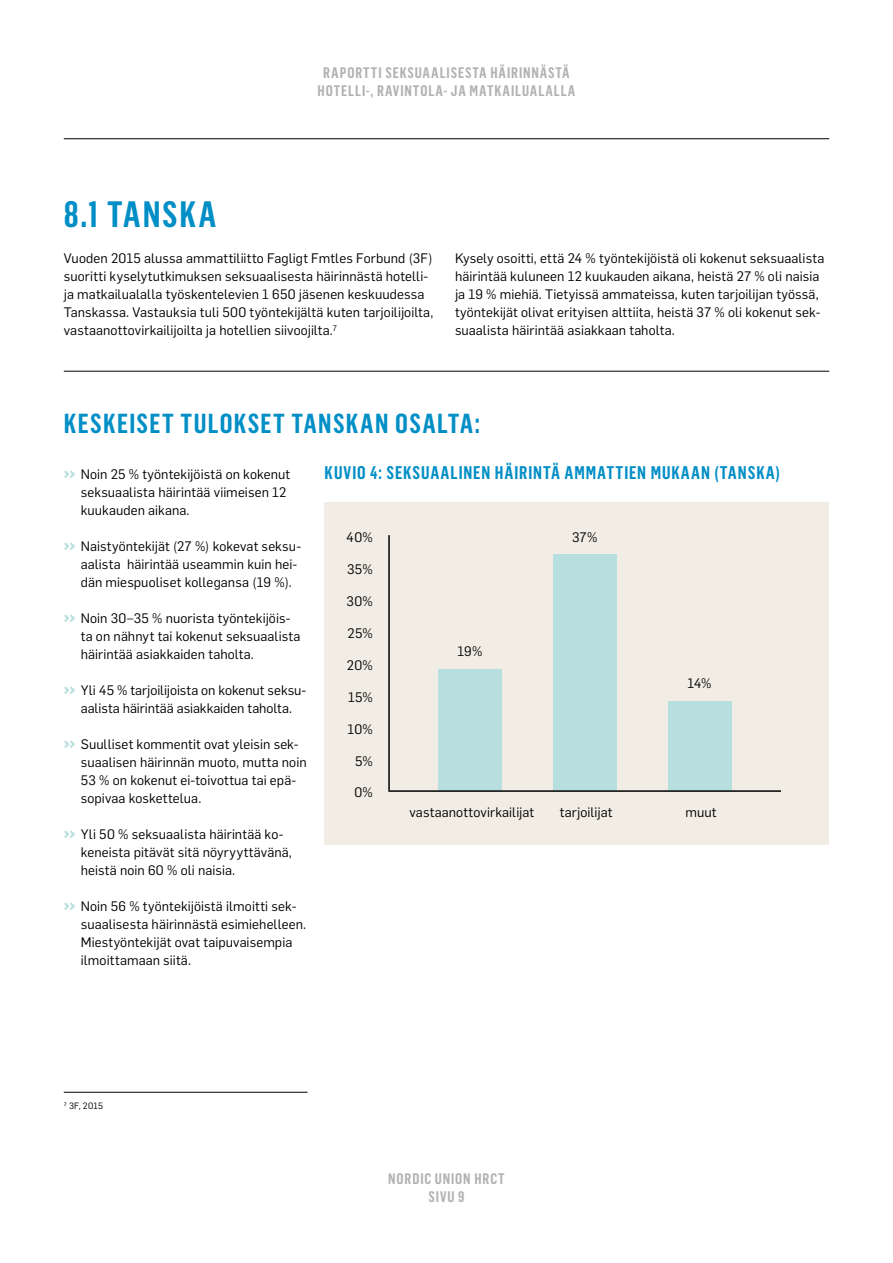
<style>
.page{position:relative;width:893px;height:1263px;background:#fff}
.page>*{position:absolute;margin:0;border:0;box-sizing:border-box;transform-origin:0 0}
.t1{font:600 36px "Flama Condensed";letter-spacing:.05em;color:#008ec6}
.t2{font:600 27px "Flama Condensed";letter-spacing:.05em;color:#008ec6}
.t3{font:600 18px "Flama Condensed";letter-spacing:.05em;color:#008ec6}
.t4{font:600 15px/18px "Flama Condensed";letter-spacing:.06em;color:#b3b2b2;text-align:center}
.t5{font:13.5px/18px "Flama";letter-spacing:.005em;color:#000}
.t6{font:9px "Flama";color:#000}
.s1{font-weight:700;font-size:18px;color:#b7dfe0}
</style>
<div class="page">
<hr style="left:64px;top:138px;width:765px;height:1px;background:#000">
<hr style="left:64px;top:371px;width:765px;height:1px;background:#000">
<hr style="left:64px;top:1092px;width:244px;height:1px;background:#000">
<div style="left:325px;top:502px;width:504px;height:342px;background:#f1ede4"></div>
<div style="left:668px;top:701px;width:63px;height:89px;background:#b7dfe0"></div>
<div style="left:553px;top:554px;width:64px;height:236px;background:#b7dfe0"></div>
<div style="left:438px;top:669px;width:64px;height:121px;background:#b7dfe0"></div>
<hr style="left:388px;top:535px;width:2px;height:255px;background:#000">
<hr style="left:388px;top:790px;width:393px;height:2px;background:#000">
<h1 class="t1" style="left:64px;top:192px;width:154px">8.1 TANSKA</h1>
<p class="t4" style="left:318px;top:63px;width:259px">RAPORTTI SEKSUAALISESTA HÄIRINNÄSTÄ<br>HOTELLI-, RAVINTOLA- JA MATKAILUALALLA</p>
<p class="t5" style="left:64px;top:249px;width:371px">Vuoden 2015 alussa ammattiliitto Fagligt Fmtles Forbund (3F) suoritti kyselytutkimuksen seksuaalisesta häirinnästä hotelli&shy;ja matkailualalla työskentelevien 1 650 jäsenen keskuudessa Tanskassa. Vastauksia tuli 500 työntekijältä kuten tarjoilijoilta, vastaanottovirkailijoilta ja hotellien siivoojilta.<sup>7</sup></p>
<p class="t5" style="left:455px;top:249px;width:371px">Kysely osoitti, että 24 % työntekijöistä oli kokenut seksuaalista häirintää kuluneen 12 kuukauden aikana, heistä 27 % oli naisia ja 19 % miehiä. Tietyissä ammateissa, kuten tarjoilijan työssä, työntekijät olivat erityisen alttiita, heistä 37 % oli kokenut sek&shy;suaalista häirintää asiakkaan taholta.</p>
<h2 class="t2" style="left:64px;top:406px;width:418px">KESKEISET TULOKSET TANSKAN OSALTA:</h2>
<p class="t5" style="left:81px;top:465px;width:211px;text-indent:-17px"><span class="s1">››</span> Noin 25 % työntekijöistä on kokenut seksuaalista häirintää viimeisen 12 kuukauden aikana.</p>
<p class="t5" style="left:81px;top:537px;width:222px;text-indent:-17px"><span class="s1">››</span> Naistyöntekijät (27 %) kokevat seksu&shy;aalista häirintää useammin kuin hei&shy;dän miespuoliset kollegansa (19 %).</p>
<p class="t5" style="left:81px;top:609px;width:221px;text-indent:-17px"><span class="s1">››</span> Noin 30–35 % nuorista työntekijöis&shy;ta on nähnyt tai kokenut seksuaalista häirintää asiakkaiden taholta.</p>
<p class="t5" style="left:64px;top:681px;width:244px;text-align:center"><span class="s1">››</span> Yli 45 % tarjoilijoista on kokenut seksu&shy;aalista häirintää asiakkaiden taholta.</p>
<p class="t5" style="left:81px;top:735px;width:227px;text-indent:-17px"><span class="s1">››</span> Suulliset kommentit ovat yleisin sek&shy;suaalisen häirinnän muoto, mutta noin 53 % on kokenut ei-toivottua tai epä&shy;sopivaa koskettelua.</p>
<p class="t5" style="left:81px;top:825px;width:213px;text-indent:-17px"><span class="s1">››</span> Yli 50 % seksuaalista häirintää ko&shy;keneista pitävät sitä nöyryyttävänä, heistä noin 60 % oli naisia.</p>
<p class="t5" style="left:81px;top:897px;width:227px;text-indent:-17px"><span class="s1">››</span> Noin 56 % työntekijöistä ilmoitti sek&shy;suaalisesta häirinnästä esimiehelleen.<br>Miestyöntekijät ovat taipuvaisempia ilmoittamaan siitä.</p>
<h3 class="t3" style="left:325px;top:462px;width:457px">KUVIO 4: SEKSUAALINEN HÄIRINTÄ AMMATTIEN MUKAAN (TANSKA)</h3>
<p class="t5" style="left:346px;top:527px;width:28px">40%</p>
<p class="t5" style="left:347px;top:559px;width:27px">35%</p>
<p class="t5" style="left:347px;top:591px;width:28px">30%</p>
<p class="t5" style="left:348px;top:623px;width:27px">25%</p>
<p class="t5" style="left:347px;top:655px;width:27px">20%</p>
<p class="t5" style="left:348px;top:687px;width:26px">15%</p>
<p class="t5" style="left:347px;top:719px;width:27px">10%</p>
<p class="t5" style="left:355px;top:751px;width:19px">5%</p>
<p class="t5" style="left:354px;top:783px;width:20px">0%</p>
<p class="t5" style="left:457px;top:642px;width:27px">19%</p>
<p class="t5" style="left:572px;top:527px;width:27px">37%</p>
<p class="t5" style="left:687px;top:674px;width:26px">14%</p>
<p class="t5" style="left:409px;top:803px;width:126px">vastaanottovirkailijat</p>
<p class="t5" style="left:560px;top:803px;width:54px">tarjoilijat</p>
<p class="t5" style="left:685px;top:803px;width:33px">muut</p>
<p class="t6" style="left:64px;top:1100px;width:41px">7 3F, 2015</p>
<p class="t4" style="left:388px;top:1169px;width:118px">NORDIC UNION HRCT<br>SIVU 9</p>
</div>
